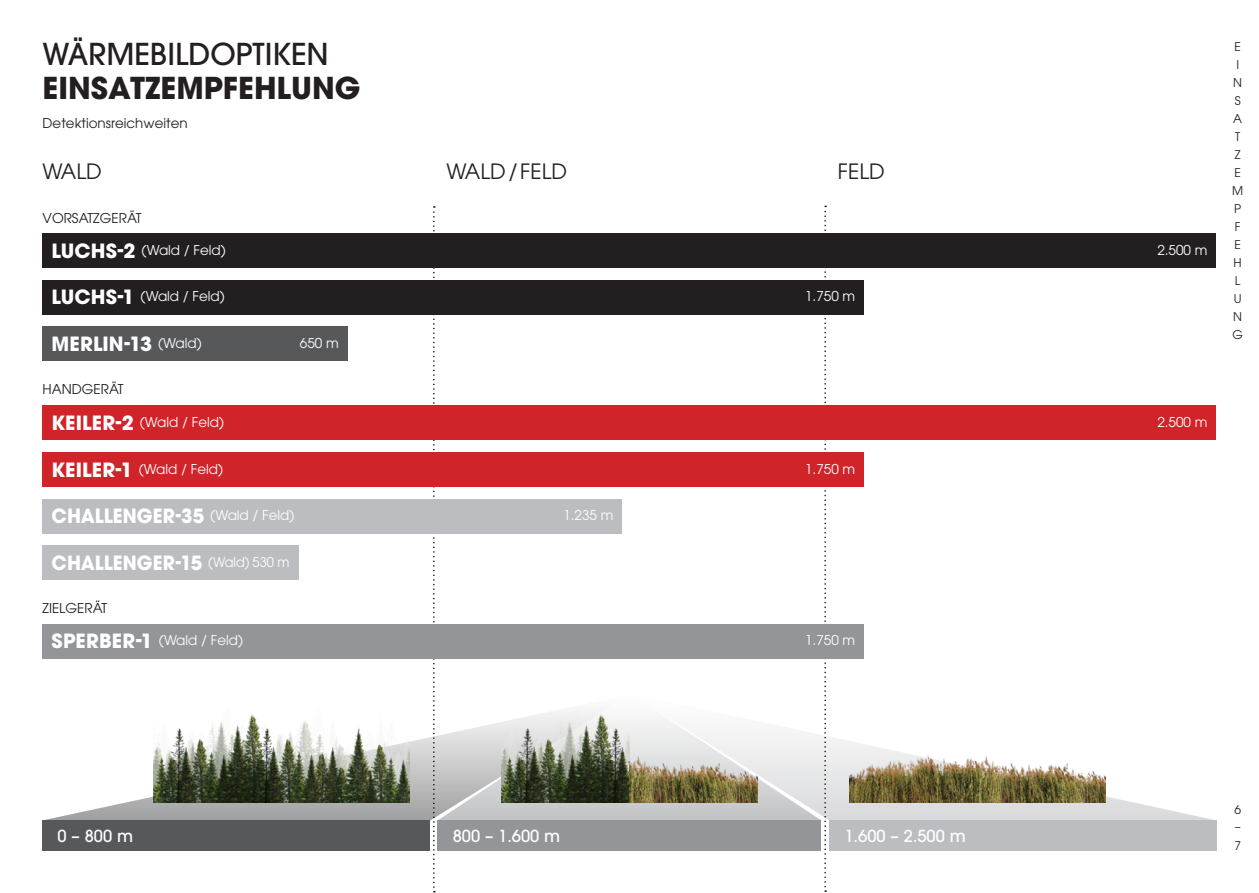
<style>
.page{position:relative;width:1259px;height:893px;background:#fff}
.page>*{position:absolute;margin:0;border:0;box-sizing:border-box;transform-origin:0 0}
.Copy_H1_linksbündig{font:700 30px "ITC Avant Garde Pro";color:#231f20}
.Copy_H1_linksbündig-2{font:500 30px "ITC Avant Garde Pro";color:#231f20}
.Copy_H2_schwarz_14pt{font:21px "ITC Avant Garde Pro";color:#231f20}
.Grafikbalken{font:700 19.5px "ITC Avant Garde Pro";letter-spacing:.005em;color:#fff;scale:.95 1}
.Grafikbalken-2{font:700 19.5px "ITC Avant Garde Pro";letter-spacing:.005em;color:#fff}
.Grafik_Fuß{font:500 16.5px "ITC Avant Garde Pro";color:#fff}
.Grafikbalken-3{font:13.5px "ITC Avant Garde Pro";color:#fff}
.Copy_schwarz_9pt{font:13.5px "ITC Avant Garde Pro";color:#231f20}
.senkrecht_schwarz_8p{font:12px/18px "ITC Avant Garde Pro";color:#231f20;text-align:justify}
.s1{font-weight:700;font-size:19.5px}
</style>
<div class="page">
<svg style="left:45px;top:736px;width:393px;height:84px"></svg>
<svg style="left:438px;top:722px;width:191px;height:98px;background:#cececf"></svg>
<svg style="left:629px;top:718px;width:584px;height:102px"></svg>
<svg style="left:433px;top:206px;width:2px;height:686px"></svg>
<svg style="left:824px;top:206px;width:2px;height:686px"></svg>
<img style="left:153px;top:714px;width:256px;height:88px">
<img style="left:849px;top:755px;width:256px;height:47px">
<img style="left:502px;top:708px;width:128px;height:95px">
<img style="left:629px;top:756px;width:128px;height:47px">
<div style="left:43px;top:820px;width:387px;height:30px;background:#57585a"></div>
<div style="left:438px;top:820px;width:383px;height:30px;background:#939598"></div>
<div style="left:829px;top:820px;width:387px;height:30px;background:#bcbdc0"></div>
<div style="left:43px;top:406px;width:1173px;height:34px;background:#d1232a"></div>
<div style="left:43px;top:452px;width:821px;height:34px;background:#d1232a"></div>
<div style="left:43px;top:499px;width:579px;height:34px;background:#bcbdc0"></div>
<div style="left:43px;top:546px;width:256px;height:34px;background:#bcbdc0"></div>
<div style="left:43px;top:327px;width:305px;height:34px;background:#57585a"></div>
<div style="left:43px;top:280px;width:821px;height:34px;background:#231f20"></div>
<div style="left:43px;top:233px;width:1173px;height:34px;background:#231f20"></div>
<div style="left:43px;top:624px;width:821px;height:34px;background:#939598"></div>
<p class="Copy_H1_linksbündig-2" style="left:43px;top:35px;width:288px">WÄRMEBILDOPTIKEN</p>
<p class="Copy_H1_linksbündig" style="left:43px;top:68px;width:319px">EINSATZEMPFEHLUNG</p>
<p class="Copy_schwarz_9pt" style="left:43px;top:114px;width:147px">Detektionsreichweiten</p>
<p class="Copy_H2_schwarz_14pt" style="left:43px;top:158px;width:61px">WALD</p>
<p class="Copy_schwarz_9pt" style="left:43px;top:209px;width:101px">VORSATZGERÄT</p>
<p class="Copy_H2_schwarz_14pt" style="left:446px;top:158px;width:122px">WALD/ FELD</p>
<p class="Copy_H2_schwarz_14pt" style="left:838px;top:158px;width:48px">FELD</p>
<p class="Grafikbalken-3" style="left:52px;top:241px;width:176px"><span class="s1">LUCHS-2</span> (Wald / Feld)</p>
<p class="Grafikbalken-3" style="left:1157px;top:241px;width:52px">2.500 m</p>
<p class="Grafikbalken-3" style="left:52px;top:288px;width:175px"><span class="s1">LUCHS-1</span> (Wald / Feld)</p>
<p class="Grafikbalken-3" style="left:805px;top:288px;width:52px">1.750 m</p>
<p class="Grafikbalken-2" style="left:52px;top:331px;width:152px">MERLIN-13 <sup>(Wald)</sup></p>
<p class="Grafikbalken-3" style="left:300px;top:335px;width:40px">650 m</p>
<p class="Copy_schwarz_9pt" style="left:43px;top:381px;width:83px">HANDGERÄT</p>
<p class="Grafikbalken-3" style="left:52px;top:413px;width:174px"><span class="s1">KEILER-2</span> (Wald / Feld)</p>
<p class="Grafikbalken-3" style="left:1157px;top:413px;width:52px">2.500 m</p>
<p class="Grafikbalken-3" style="left:52px;top:460px;width:173px"><span class="s1">KEILER-1</span> (Wald / Feld)</p>
<p class="Grafikbalken-3" style="left:805px;top:460px;width:52px">1.750 m</p>
<p class="Grafikbalken" style="left:52px;top:503px;width:257px">CHALLENGER-35 <sup>(Wald</sup> <sup>/</sup> <sup>Feld)</sup></p>
<p class="Grafikbalken-3" style="left:563px;top:507px;width:52px">1.235 m</p>
<p class="Grafikbalken" style="left:52px;top:550px;width:252px">CHALLENGER-15 <sup>(Wald)</sup> <sup>530</sup> <sup>m</sup></p>
<p class="Copy_schwarz_9pt" style="left:43px;top:600px;width:66px">ZIELGERÄT</p>
<p class="Grafikbalken-3" style="left:52px;top:632px;width:193px"><span class="s1">SPERBER-1</span> (Wald / Feld)</p>
<p class="Grafikbalken-3" style="left:805px;top:632px;width:52px">1.750 m</p>
<p class="senkrecht_schwarz_8p" style="left:1232px;top:38px;width:13px;text-align:center">E<br>I<br>N<br>S<br>A<br>T<br>Z<br>E<br>M<br>P<br>F<br>E</p>
<p class="senkrecht_schwarz_8p" style="left:1233px;top:254px;width:10px;text-align:left">H<br>L<br>U<br>N</p>
<p class="senkrecht_schwarz_8p" style="left:1232px;top:326px;width:12px">G</p>
<p class="Grafik_Fuß" style="left:58px;top:825px;width:77px">0 – 800 m</p>
<p class="Grafik_Fuß" style="left:453px;top:825px;width:109px">800 – 1.600 m</p>
<p class="Grafik_Fuß" style="left:844px;top:825px;width:123px">1.600 – 2.500 m</p>
<p class="senkrecht_schwarz_8p" style="left:1234px;top:801px;width:8px">6 – 7</p>
</div>
